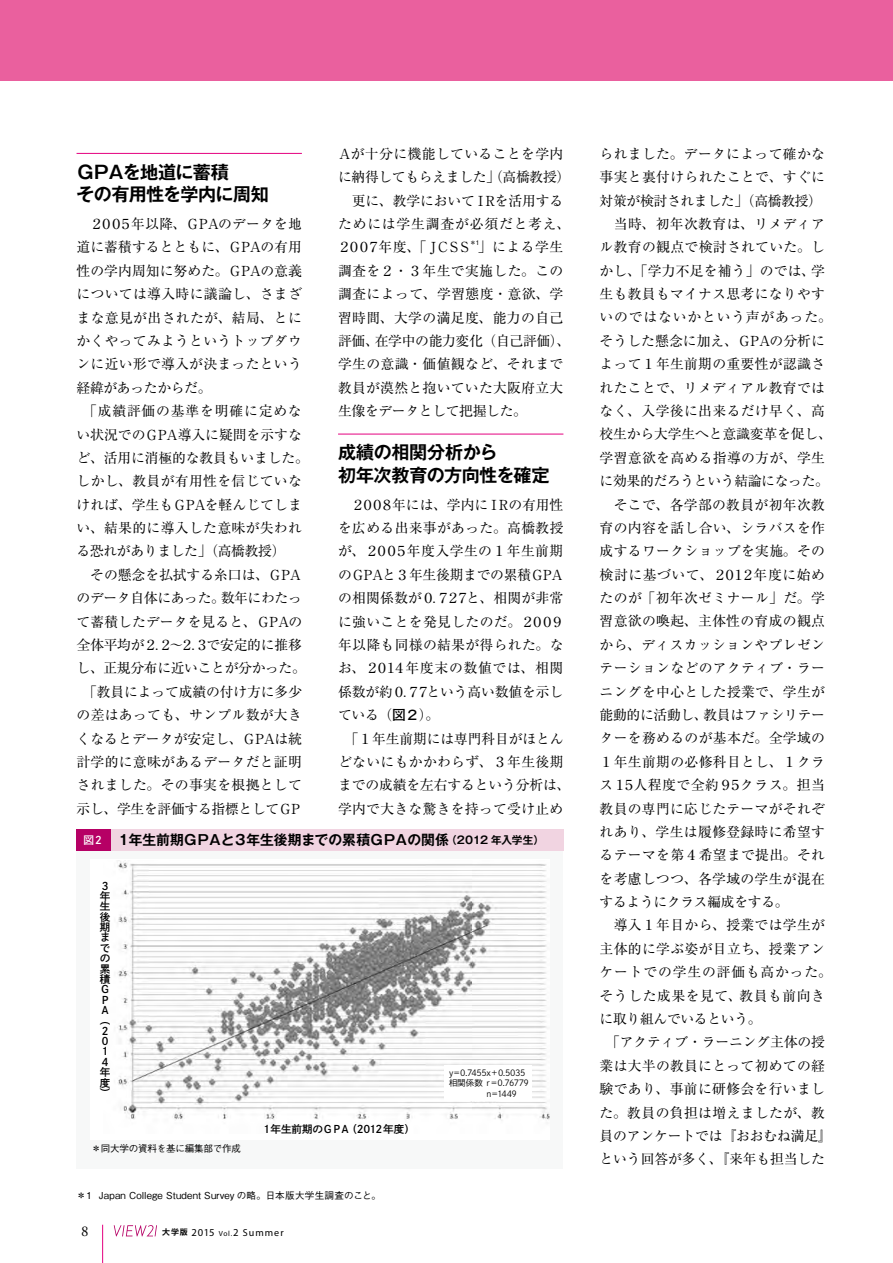
<style>
.page{position:relative;width:893px;height:1263px;background:#fff}
.page>*{position:absolute;margin:0;border:0;box-sizing:border-box;transform-origin:0 0}
.t1{font:700 18px/22.4px "Gothic MB101 Pro De";letter-spacing:-.03em;color:#000}
.t2{font:14.85px "Adobe Garamond Pro";color:#000}
.t3{font:13.8px/23.4px "Ryumin Pro";letter-spacing:.02em;color:#000}
.t4{font:13.8px/23.4px "Ryumin Pro";letter-spacing:-.01em;color:#000}
.t5{font:700 13.8px "Gothic MB101 Pro De";letter-spacing:-.02em;color:#000}
.t6{font:10.65px/10.4px "Shuei Go Kin Std B";letter-spacing:-.03em;color:#000}
.t7{font:10.05px "Myriad Pro";letter-spacing:.1em;color:#000}
.t8{font:500 9.6px "Gothic BBB Pro";letter-spacing:.025em;color:#000}
.t9{font:500 9.6px "Gothic BBB Pro";letter-spacing:-.025em;color:#000}
.t10{font:8.55px "Shuei Go Kin Std L";letter-spacing:-.045em;color:#000}
.t11{font:500 6.45px "Gothic BBB Pro";color:#000}
.s1{font-family:"Futo Go B101 Pro";font-weight:700}
.s2{font-family:"Shuei Go Kin Std B";font-weight:400;font-size:10.65px;color:#fff}
.s3{font-size:10.65px}
.s4{font-family:"Gothic MB101 Pro De";font-weight:700;font-size:7.95px}
.s5{font-size:7.5px}
</style>
<div class="page">
<div style="left:0;top:0;width:893px;height:81px;background:#ea609e"></div>
<svg style="left:114px;top:1225px;width:43px;height:11px"></svg>
<hr style="left:102px;top:1225px;width:1px;height:38px;background:#e4007f">
<div style="left:77px;top:850px;width:486px;height:319px;background:#f7f8f8"></div>
<div style="left:77px;top:829px;width:34px;height:21px;background:#b60065"></div>
<div style="left:111px;top:829px;width:452px;height:21px;background:#f1d4e1"></div>
<div style="left:90px;top:859px;width:460px;height:281px;background:#fff"></div>
<img style="left:117px;top:860px;width:433px;height:261px">
<hr style="left:77px;top:153px;width:225px;height:1px;background:#e4007f">
<hr style="left:338px;top:434px;width:225px;height:1px;background:#e4007f">
<div style="left:445px;top:1065px;width:87px;height:36px;background:#fff"></div>
<h1 class="t1" style="left:76px;top:158px;width:194px">ＧＰＡを地道に蓄積<br>その有用性を学内に周知</h1>
<p class="t3" style="left:77px;top:211px;width:234px">　２００５年以降、ＧＰＡのデータを地道に蓄積するとともに、ＧＰＡの有用性の学内周知に努めた。ＧＰＡの意義については導入時に議論し、さまざまな意見が出されたが、結局、とにかくやってみようというトップダウンに近い形で導入が決まったという経緯があったからだ。<br>　「成績評価の基準を明確に定めない状況でのＧＰＡ導入に疑問を示すなど、活用に消極的な教員もいました。しかし、教員が有用性を信じていなければ、学生もＧＰＡを軽んじてしまい、結果的に導入した意味が失われる恐れがありました」（高橋教授）<br>　その懸念を払拭する糸口は、ＧＰＡのデータ自体にあった。数年にわたって蓄積したデータを見ると、ＧＰＡの全体平均が２．２〜２．３で安定的に推移し、正規分布に近いことが分かった。　「教員によって成績の付け方に多少の差はあっても、サンプル数が大きくなるとデータが安定し、ＧＰＡは統計学的に意味があるデータだと証明されました。その事実を根拠として示し、学生を評価する指標としてＧＰ</p>
<p class="t4" style="left:337px;top:141px;width:234px">Ａが十分に機能していることを学内に納得してもらえました」（高橋教授）　更に、教学においてＩＲを活用するためには学生調査が必須だと考え、<br>２００７年度、「ＪＣＳＳ」による学生</p>
<p class="t11" style="left:470px;top:238px;width:13px">＊１</p>
<p class="t3" style="left:338px;top:258px;width:234px">調査を２・３年生で実施した。この調査によって、学習態度・意欲、学習時間、大学の満足度、能力の自己評価、在学中の能力変化（自己評価）、学生の意識・価値観など、それまで教員が漠然と抱いていた大阪府立大生像をデータとして把握した。</p>
<h1 class="t1" style="left:338px;top:439px;width:213px">成績の相関分析から<br>初年次教育の方向性を確定</h1>
<p class="t3" style="left:338px;top:492px;width:234px">　２００８年には、学内にＩＲの有用性を広める出来事があった。高橋教授が、２００５年度入学生の１年生前期のＧＰＡと３年生後期までの累積ＧＰＡの相関係数が０．７２７と、相関が非常に強いことを発見したのだ。２００９年以降も同様の結果が得られた。なお、２０１４年度末の数値では、相関係数が約０．７７という高い数値を示している（<span class="s1">図２</span>）。<br>　「１年生前期には専門科目がほとんどないにもかかわらず、３年生後期までの成績を左右するという分析は、学内で大きな驚きを持って受け止め</p>
<p class="t5" style="left:83px;top:828px;width:462px"><span class="s2">図２</span> １年生前期ＧＰＡと３年生後期までの累積ＧＰＡの関係<span class="s3">（2012 年入学生）</span></p>
<p class="t6" style="left:100px;top:880px;width:12px">３年生後期までの累積<br>Ｇ<br>Ｐ<br>Ａ（<br>２<br>０<br>１<br>４年度）</p>
<p class="t9" style="left:91px;top:1141px;width:151px">＊同大学の資料を基に編集部で作成</p>
<p class="t6" style="left:262px;top:1124px;width:155px">１年生前期のＧＰＡ（2012年度）</p>
<p class="t8" style="left:77px;top:1188px;width:306px">＊１ Japan College Student Survey の略。日本版大学生調査のこと。</p>
<p class="t2" style="left:81px;top:1222px;width:9px">8</p>
<p class="t7" style="left:162px;top:1226px;width:123px"><span class="s4">大学版</span> <span class="s3">2015</span> <span class="s5">Vol.</span><span class="s3">2</span> Summer</p>
<p class="t10" style="left:449px;top:1067px;width:78px">y=0.7455x+0.5035</p>
<p class="t10" style="left:449px;top:1077px;width:82px">相関係数 r =0.76779</p>
<p class="t10" style="left:487px;top:1088px;width:32px">n=1449</p>
<p class="t3" style="left:600px;top:141px;width:234px">られました。データによって確かな事実と裏付けられたことで、すぐに対策が検討されました」（高橋教授）　当時、初年次教育は、リメディアル教育の観点で検討されていた。しかし、「学力不足を補う」のでは、学生も教員もマイナス思考になりやすいのではないかという声があった。そうした懸念に加え、ＧＰＡの分析によって１年生前期の重要性が認識されたことで、リメディアル教育ではなく、入学後に出来るだけ早く、高校生から大学生へと意識変革を促し、学習意欲を高める指導の方が、学生に効果的だろうという結論になった。　そこで、各学部の教員が初年次教育の内容を話し合い、シラバスを作成するワークショップを実施。その検討に基づいて、２０１２年度に始めたのが「初年次ゼミナール」だ。学習意欲の喚起、主体性の育成の観点から、ディスカッションやプレゼンテーションなどのアクティブ・ラーニングを中心とした授業で、学生が能動的に活動し、教員はファシリテーターを務めるのが基本だ。全学域の<br>１年生前期の必修科目とし、１クラス１５人程度で全約９５クラス。担当教員の専門に応じたテーマがそれぞれあり、学生は履修登録時に希望するテーマを第４希望まで提出。それを考慮しつつ、各学域の学生が混在するようにクラス編成をする。<br>　導入１年目から、授業では学生が主体的に学ぶ姿が目立ち、授業アンケートでの学生の評価も高かった。そうした成果を見て、教員も前向きに取り組んでいるという。<br>　「アクティブ・ラーニング主体の授業は大半の教員にとって初めての経験であり、事前に研修会を行いました。教員の負担は増えましたが、教員のアンケートでは『おおむね満足』という回答が多く、『来年も担当した</p>
</div>
